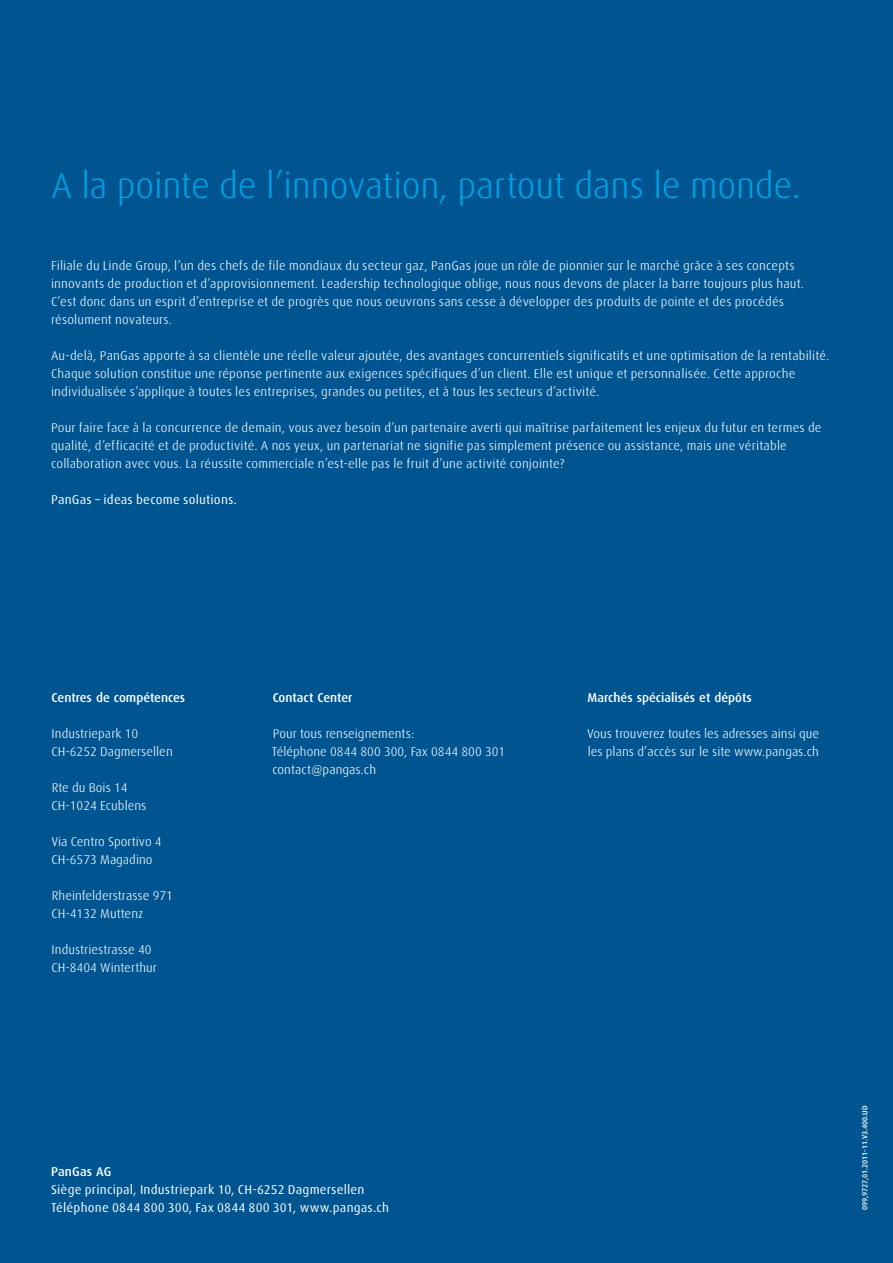
<style>
.page{position:relative;width:893px;height:1263px;background:#005590}
.page>*{position:absolute;margin:0;border:0;box-sizing:border-box;transform-origin:0 0}
.t1{font:300 36px "Linde Dax Global";letter-spacing:-.01em;color:#009ee3}
.t2{font:300 12.75px/18px "Linde Dax Global";letter-spacing:.01em;color:#fff}
.t3{font:12.75px/17.9px "Linde Dax Global";letter-spacing:.015em;color:#fff}
.t4{font:500 12.75px "Linde Dax Global";color:#fff}
.t5{font:500 7.5px "Linde Dax Global";color:#fff}
</style>
<div class="page">
<h1 class="t1" style="left:51px;top:165px;width:751px">A la pointe de l’innovation, partout dans le monde.</h1>
<p class="t2" style="left:51px;top:257px;width:755px">Filiale du Linde Group, l’un des chefs de file mondiaux du secteur gaz, PanGas joue un rôle de pionnier sur le marché grâce à ses concepts innovants de production et d’approvisionnement. Leadership technologique oblige, nous nous devons de placer la barre toujours plus haut.<br>C’est donc dans un esprit d’entreprise et de progrès que nous oeuvrons sans cesse à développer des produits de pointe et des procédés résolument novateurs.</p>
<p class="t2" style="left:51px;top:347px;width:780px">Au-delà, PanGas apporte à sa clientèle une réelle valeur ajoutée, des avantages concurrentiels significatifs et une optimisation de la rentabilité.<br>Chaque solution constitue une réponse pertinente aux exigences spécifiques d’un client. Elle est unique et personnalisée. Cette approche individualisée s’applique à toutes les entreprises, grandes ou petites, et à tous les secteurs d’activité.</p>
<p class="t2" style="left:51px;top:419px;width:772px">Pour faire face à la concurrence de demain, vous avez besoin d’un partenaire averti qui maîtrise parfaitement les enjeux du futur en termes de qualité, d’efficacité et de productivité. A nos yeux, un partenariat ne signifie pas simplement présence ou assistance, mais une véritable collaboration avec vous. La réussite commerciale n’est-elle pas le fruit d’une activité conjointe?</p>
<p class="t3" style="left:51px;top:491px;width:187px">PanGas – ideas become solutions.</p>
<p class="t4" style="left:52px;top:690px;width:135px">Centres de compétences</p>
<p class="t4" style="left:273px;top:690px;width:81px">Contact Center</p>
<p class="t4" style="left:588px;top:690px;width:166px">Marchés spécialisés et dépôts</p>
<p class="t2" style="left:51px;top:725px;width:123px">Industriepark 10<br>CH-6252 Dagmersellen</p>
<p class="t2" style="left:51px;top:779px;width:97px">Rte du Bois 14<br>CH-1024 Ecublens</p>
<p class="t2" style="left:51px;top:833px;width:112px">Via Centro Sportivo 4<br>CH-6573 Magadino</p>
<p class="t2" style="left:51px;top:887px;width:123px">Rheinfelderstrasse 971<br>CH-4132 Muttenz</p>
<p class="t2" style="left:51px;top:941px;width:107px">Industriestrasse 40<br>CH-8404 Winterthur</p>
<p class="t2" style="left:272px;top:725px;width:235px">Pour tous renseignements:<br>Téléphone 0844 800 300, Fax 0844 800 301 contact@pangas.ch</p>
<p class="t2" style="left:587px;top:725px;width:234px">Vous trouverez toutes les adresses ainsi que les plans d’accès sur le site www.pangas.ch</p>
<p class="t4" style="left:51px;top:1164px;width:62px">PanGas AG</p>
<p class="t3" style="left:51px;top:1181px;width:340px">Siège principal, Industriepark 10, CH-6252 Dagmersellen<br>Téléphone 0844 800 300, Fax 0844 800 301, www.pangas.ch</p>
<p class="t5" style="left:860px;top:1210px;width:105px;rotate:-90deg">099,9727,01.2011-11.V3.400.UD</p>
</div>
